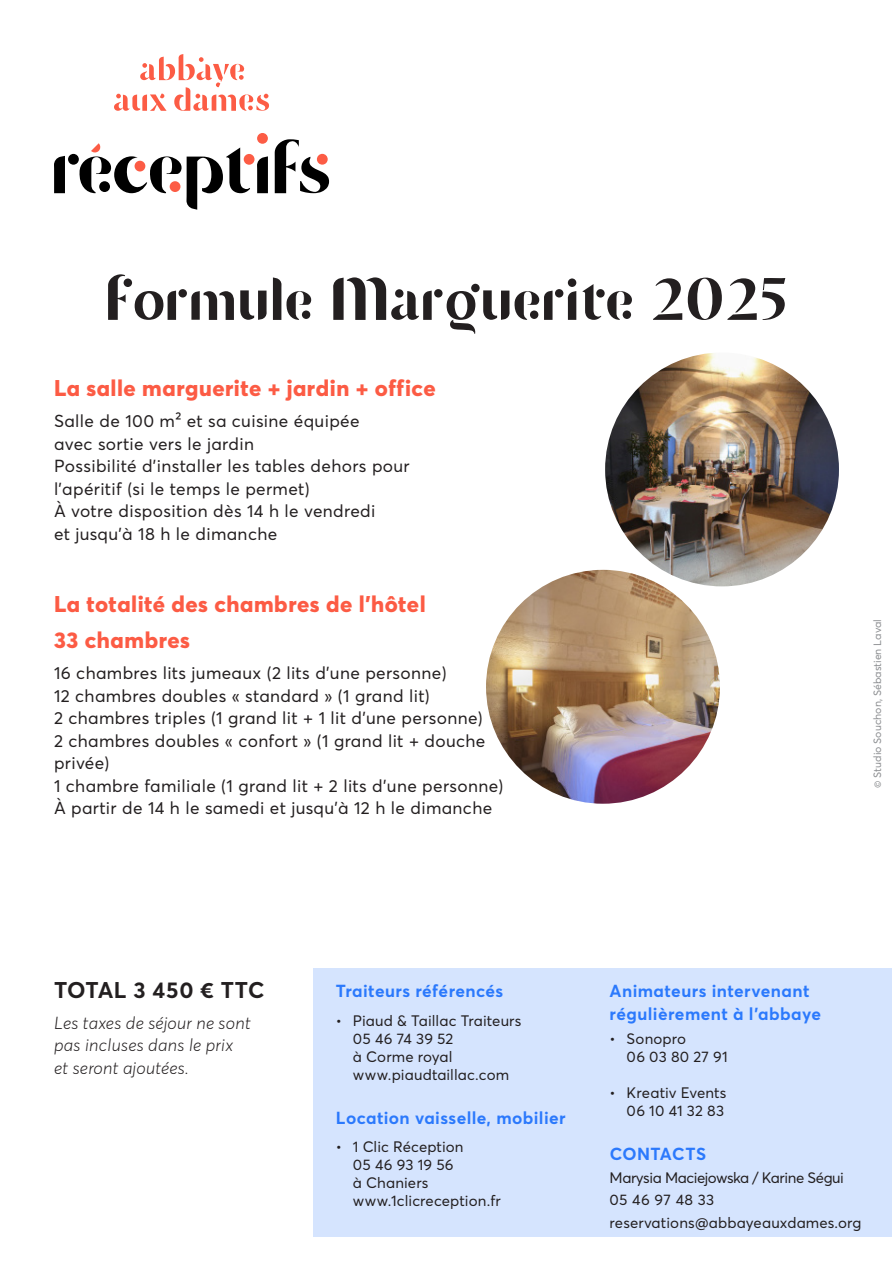
<style>
.page{position:relative;width:893px;height:1263px;background:#fff}
.page>*{position:absolute;margin:0;border:0;box-sizing:border-box;transform-origin:0 0}
.t1{font:61.5px "Dames";color:#231f20}
.Titre{font:800 22.5px/36px "Averta";letter-spacing:.02em;color:#fc5b44}
.Prix{font:700 22.5px "Averta";letter-spacing:.01em;color:#231f20}
.Texte_courant{font:17.25px/22.5px "Averta";letter-spacing:.02em;color:#231f20}
.Texte_courant-2{font:700 17.25px/22.5px "Averta";letter-spacing:.025em;color:#2b79fc}
.Texte_courant-3{font:italic 300 17.25px/22.5px "Averta";letter-spacing:.02em;color:#231f20}
.Texte_courant-4{font:15px/18px "Averta";letter-spacing:.005em;color:#231f20}
.t2{font:10.5px "Averta";color:#8b8d90}
</style>
<div class="page">
<div style="left:314px;top:968px;width:578px;height:269px;background:#d5e4fe"></div>
<img style="left:605px;top:352px;width:234px;height:234px;border-radius:117px">
<img style="left:486px;top:570px;width:234px;height:234px;border-radius:117px">
<svg style="left:114px;top:54px;width:155px;height:57px"></svg>
<svg style="left:54px;top:143px;width:196px;height:67px"></svg>
<div style="left:244px;top:154px;width:10px;height:11px;background:#fc5c45;border-radius:50%"></div>
<svg style="left:257px;top:156px;width:11px;height:37px"></svg>
<div style="left:257px;top:133px;width:11px;height:11px;background:#fc5c45;border-radius:50%"></div>
<svg style="left:275px;top:139px;width:54px;height:54px"></svg>
<div style="left:317px;top:154px;width:11px;height:11px;background:#fc5c45;border-radius:50%"></div>
<p class="t1" style="left:105px;top:274px;width:685px">Formule Marguerite 2025</p>
<p class="Titre" style="left:54px;top:370px;width:383px">La salle marguerite + jardin + office</p>
<p class="Texte_courant" style="left:54px;top:410px;width:307px">Salle de 100 m² et sa cuisine équipée</p>
<p class="Texte_courant" style="left:54px;top:432px;width:202px">avec sortie vers le jardin</p>
<p class="Texte_courant" style="left:54px;top:455px;width:357px">Possibilité d’installer les tables dehors pour</p>
<p class="Texte_courant" style="left:54px;top:477px;width:257px">l’apéritif (si le temps le permet)</p>
<p class="Texte_courant" style="left:54px;top:500px;width:323px">À votre disposition dès 14 h le vendredi</p>
<p class="Texte_courant" style="left:54px;top:522px;width:225px">et jusqu’à 18 h le dimanche</p>
<p class="Titre" style="left:54px;top:586px;width:373px">La totalité des chambres de l’hôtel<br>33 chambres</p>
<p class="Texte_courant" style="left:54px;top:662px;width:394px">16 chambres lits jumeaux (2 lits d’une personne)</p>
<p class="Texte_courant" style="left:54px;top:684px;width:377px">12 chambres doubles « standard » (1 grand lit)</p>
<p class="Texte_courant" style="left:54px;top:707px;width:430px">2 chambres triples (1 grand lit + 1 lit d’une personne)</p>
<p class="Texte_courant" style="left:54px;top:729px;width:433px">2 chambres doubles « confort » (1 grand lit + douche privée)</p>
<p class="Texte_courant" style="left:54px;top:774px;width:451px">1 chambre familiale (1 grand lit + 2 lits d’une personne)</p>
<p class="Texte_courant" style="left:54px;top:797px;width:440px">À partir de 14 h le samedi et jusqu’à 12 h le dimanche</p>
<p class="t2" style="left:871px;top:788px;width:170px;rotate:-90deg">© Studio Souchon, Sébastien Laval</p>
<p class="Prix" style="left:54px;top:975px;width:212px">TOTAL 3 450 € TTC</p>
<p class="Texte_courant-3" style="left:54px;top:1011px;width:198px">Les taxes de séjour ne sont pas incluses dans le prix et seront ajoutées.</p>
<p class="Texte_courant-2" style="left:336px;top:980px;width:169px">Traiteurs référencés</p>
<p class="Texte_courant-4" style="left:353px;top:1012px;width:170px;text-indent:-17px">• Piaud &amp; Taillac Traiteurs<br>05 46 74 39 52<br>à Corme royal www.piaudtaillac.com</p>
<p class="Texte_courant-2" style="left:336px;top:1107px;width:231px">Location vaisselle, mobilier</p>
<p class="Texte_courant-4" style="left:353px;top:1138px;width:149px;text-indent:-17px">• 1 Clic Réception<br>05 46 93 19 56<br>à Chaniers www.1clicreception.fr</p>
<p class="Texte_courant-2" style="left:610px;top:980px;width:213px">Animateurs intervenant régulièrement à l’abbaye</p>
<p class="Texte_courant-4" style="left:627px;top:1030px;width:103px;text-indent:-17px">• Sonopro<br>06 03 80 27 91</p>
<p class="Texte_courant-4" style="left:610px;top:1084px;width:118px;text-align:right">• Kreativ Events<br>06 10 41 32 83</p>
<p class="Texte_courant-2" style="left:610px;top:1143px;width:98px">CONTACTS</p>
<p class="Texte_courant-4" style="left:610px;top:1166px;width:253px;line-height:22.5px">Marysia Maciejowska / Karine Ségui<br>05 46 97 48 33 reservations@abbayeauxdames.org</p>
</div>
